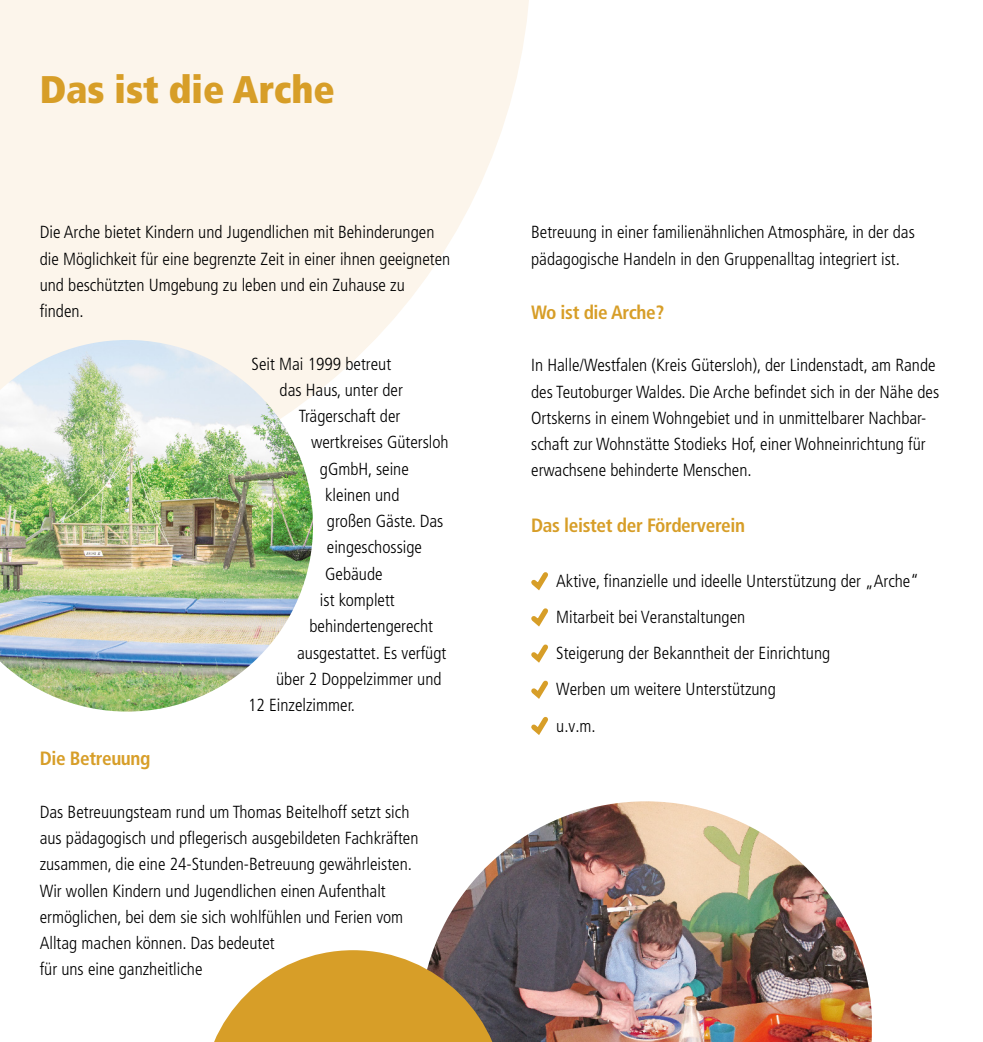
<style>
.page{position:relative;width:983px;height:1042px;background:#fff}
.page>*{position:absolute;margin:0;border:0;box-sizing:border-box;transform-origin:0 0}
.t1{font:900 condensed 38.5px "Frutiger LT Std";color:#d79e28}
.t2{font:700 condensed 19.25px "Frutiger LT Std";letter-spacing:-.02em;color:#d79e28}
.t3{font:300 condensed 17.5px/26.2px "Frutiger LT Std";color:#000}
</style>
<div class="page">
<svg style="left:0;top:0;width:529px;height:395px;fill:#fcf5eb"></svg>
<svg style="left:531px;top:572px;width:17px;height:19px"></svg>
<svg style="left:531px;top:608px;width:17px;height:19px"></svg>
<svg style="left:531px;top:644px;width:17px;height:19px"></svg>
<svg style="left:531px;top:680px;width:17px;height:19px"></svg>
<svg style="left:531px;top:716px;width:17px;height:19px"></svg>
<img style="left:0;top:340px;width:313px;height:371px">
<img style="left:433px;top:801px;width:438px;height:241px">
<svg style="left:214px;top:950px;width:290px;height:92px"></svg>
<h1 class="t1" style="left:40px;top:66px;width:297px">Das ist die Arche</h1>
<p class="t3" style="left:40px;top:219px;width:412px">Die Arche bietet Kindern und Jugendlichen mit Behinderungen die Möglichkeit für eine begrenzte Zeit in einer ihnen geeigneten und beschützten Umgebung zu leben und ein Zuhause zu finden.</p>
<p class="t3" style="left:251px;top:351px;width:141px">Seit Mai 1999 betreut</p>
<p class="t3" style="left:279px;top:377px;width:125px">das Haus, unter der</p>
<p class="t3" style="left:299px;top:403px;width:103px">Trägerschaft der</p>
<p class="t3" style="left:311px;top:429px;width:139px">wertkreises Gütersloh</p>
<p class="t3" style="left:320px;top:456px;width:90px">gGmbH, seine</p>
<p class="t3" style="left:325px;top:482px;width:76px">kleinen und</p>
<p class="t3" style="left:327px;top:508px;width:118px">großen Gäste. Das</p>
<p class="t3" style="left:327px;top:534px;width:96px">eingeschossige</p>
<p class="t3" style="left:325px;top:561px;width:59px">Gebäude</p>
<p class="t3" style="left:320px;top:587px;width:76px">ist komplett</p>
<p class="t3" style="left:309px;top:613px;width:125px">behindertengerecht</p>
<p class="t3" style="left:297px;top:639px;width:151px">ausgestattet. Es verfügt</p>
<p class="t3" style="left:276px;top:666px;width:167px">über 2 Doppelzimmer und</p>
<p class="t3" style="left:248px;top:692px;width:108px">12 Einzelzimmer.</p>
<p class="t2" style="left:40px;top:747px;width:112px">Die Betreuung</p>
<p class="t3" style="left:40px;top:799px;width:380px">Das Betreuungsteam rund um Thomas Beitelhoff setzt sich aus pädagogisch und pflegerisch ausgebildeten Fachkräften zusammen, die eine 24-Stunden-Betreuung gewährleisten.<br>Wir wollen Kindern und Jugendlichen einen Aufenthalt ermöglichen, bei dem sie sich wohlfühlen und Ferien vom Alltag machen können. Das bedeutet<br>für uns eine ganzheitliche</p>
<p class="t3" style="left:531px;top:219px;width:385px">Betreuung in einer familienähnlichen Atmosphäre, in der das pädagogische Handeln in den Gruppenalltag integriert ist.</p>
<p class="t2" style="left:531px;top:301px;width:134px">Wo ist die Arche?</p>
<p class="t3" style="left:531px;top:352px;width:409px">In Halle/Westfalen (Kreis Gütersloh), der Lindenstadt, am Rande des Teutoburger Waldes. Die Arche befindet sich in der Nähe des Ortskerns in einem Wohngebiet und in unmittelbarer Nachbar&shy;schaft zur Wohnstätte Stodieks Hof, einer Wohneinrichtung für erwachsene behinderte Menschen.</p>
<p class="t2" style="left:531px;top:514px;width:215px">Das leistet der Förderverein</p>
<p class="t3" style="left:556px;top:563px;width:364px;line-height:36.2px">Aktive, finanzielle und ideelle Unterstützung der „Arche“ Mitarbeit bei Veranstaltungen<br>Steigerung der Bekanntheit der Einrichtung<br>Werben um weitere Unterstützung<br>u.v.m.</p>
</div>
